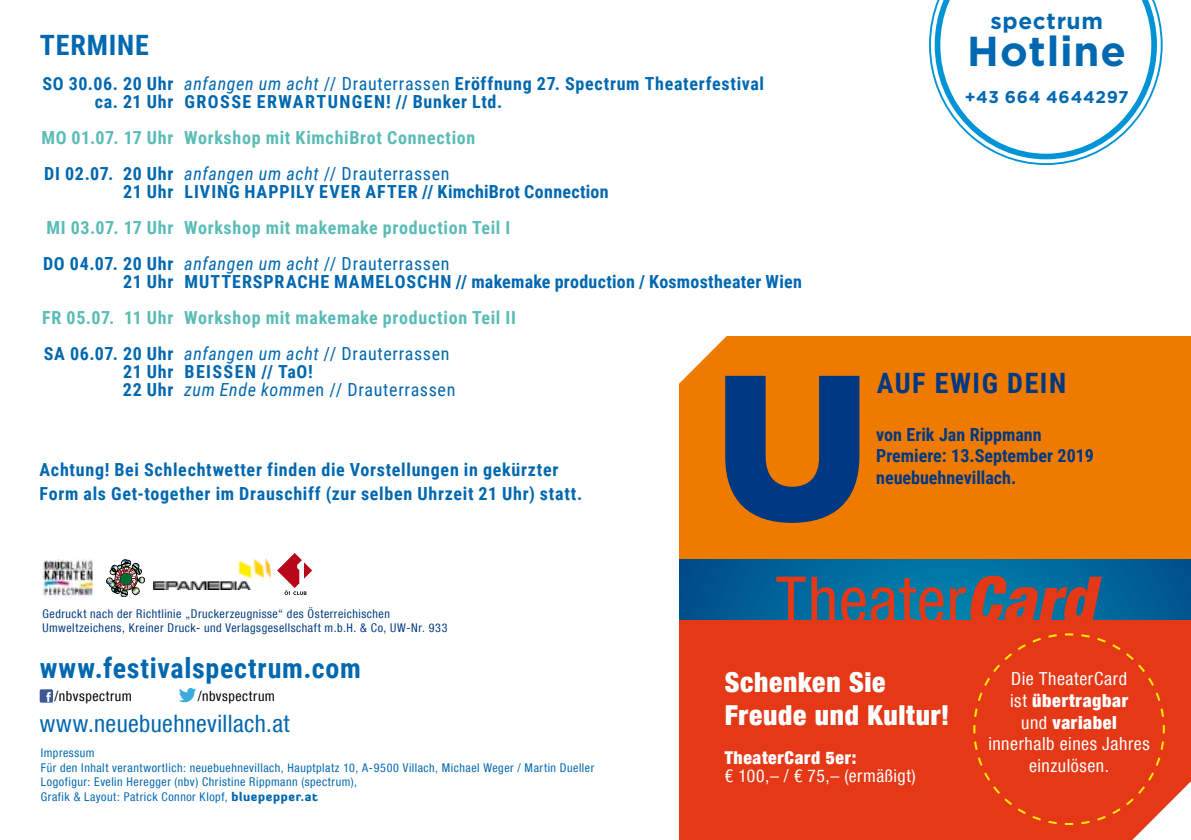
<style>
.page{position:relative;width:1191px;height:840px;background:#fff}
.page>*{position:absolute;margin:0;border:0;box-sizing:border-box;transform-origin:0 0}
.t1{font:900 206px "Gotham";color:#003882}
.t2{font:condensed 65.6px "Helvetica Neue LT Com";letter-spacing:.015em;color:#e53817}
.t3{font:700 41.8px "Gotham";letter-spacing:.02em;color:#0068b0}
.t4{font:700 28px "Roboto Condensed";letter-spacing:.025em;color:#0068b0}
.t5{font:700 28px "Roboto Condensed";letter-spacing:.055em;color:#003882}
.t6{font:900 condensed 27.4px/33px "Helvetica Neue LT Com";letter-spacing:.025em;color:#fff}
.t7{font:condensed 24px "Helvetica Neue LT Com";letter-spacing:.015em;color:#0068b0}
.t8{font:700 22.6px "Gotham";letter-spacing:.03em;color:#0068b0}
.t9{font:700 18px/18px "Roboto Condensed";letter-spacing:.04em;color:#0068b0;text-align:right}
.t10{font:700 18px/36px "Roboto Condensed";letter-spacing:.04em;color:#5abcb6}
.t11{font:condensed 18px/21.6px "Helvetica Neue LT Com";letter-spacing:.03em;color:#fff;text-align:center}
.t12{font:700 18px/21.6px "Roboto Condensed";color:#003882}
.t13{font:700 18px "Roboto Condensed";letter-spacing:.02em;color:#0068b0}
.t14{font:18px/18px "Roboto Condensed";letter-spacing:.04em;color:#0068b0}
.t15{font:condensed 17.6px "Helvetica Neue LT Com";letter-spacing:.03em;color:#fff}
.t16{font:900 condensed 17.6px "Helvetica Neue LT Com";letter-spacing:.04em;color:#fff}
.t17{font:700 17px "Gotham";letter-spacing:.04em;color:#0068b0}
.t18{font:condensed 14px "Helvetica Neue LT Com";letter-spacing:.04em;color:#000}
.t19{font:condensed 12px/14.4px "Helvetica Neue LT Com";letter-spacing:.04em;color:#0068b0}
.t20{font:condensed 12px/14.4px "Helvetica Neue LT Com";letter-spacing:.04em;color:#003b7f}
.s1{font-weight:400;font-style:italic}
.s2{font-weight:400}
.s3{font-weight:400;font-style:italic;color:#0068b0}
.s4{font-weight:400;color:#0068b0}
.s5{font-weight:700}
.s6{font-style:italic}
.s7{font-family:"Diavlo";font-weight:900;font-stretch:normal}
.s8{font-weight:900;font-style:italic}
.s9{font-weight:900}
</style>
<div class="page">
<div style="left:40px;top:689px;width:13px;height:13px;background:#3d5996;border-radius:2px"></div>
<svg style="left:46px;top:692px;width:5px;height:9px"></svg>
<svg style="left:179px;top:688px;width:17px;height:13px"></svg>
<div style="left:679px;top:336px;width:512px;height:222px;background:#ee7b00"></div>
<svg style="left:679px;top:559px;width:512px;height:60px;background:#00699c"></svg>
<div style="left:679px;top:619px;width:512px;height:220px;background:#e53817"></div>
<svg style="left:679px;top:336px;width:48px;height:48px"></svg>
<svg style="left:973px;top:633px;width:218px;height:206px"></svg>
<svg style="left:277px;top:553px;width:35px;height:41px"></svg>
<img style="left:153px;top:558px;width:118px;height:31px">
<img style="left:42px;top:559px;width:51px;height:37px">
<svg style="left:106px;top:559px;width:38px;height:37px"></svg>
<svg style="left:929px;top:0;width:233px;height:165px"></svg>
<p class="t8" style="left:990px;top:6px;width:114px">spectrum</p>
<h3 class="t3" style="left:967px;top:23px;width:160px">Hotline</h3>
<p class="t17" style="left:964px;top:86px;width:165px">+43 664 4644297</p>
<h3 class="t4" style="left:40px;top:25px;width:111px">TERMINE</h3>
<p class="t9" style="left:184px;top:74px;width:581px;text-align:left"><span class="s1">anfangen um acht</span> <span class="s2">// Drauterrassen</span> Eröffnung 27. Spectrum Theaterfestival<br>GROSSE ERWARTUNGEN! // Bunker Ltd.</p>
<p class="t10" style="left:184px;top:119px;width:293px">Workshop mit KimchiBrot Connection <span class="s3">anfangen um acht</span> <span class="s4">// Drauterrassen</span></p>
<p class="t9" style="left:185px;top:182px;width:425px">LIVING HAPPILY EVER AFTER // KimchiBrot Connection</p>
<p class="t10" style="left:184px;top:209px;width:328px">Workshop mit makemake production Teil I <span class="s3">anfangen um acht</span> <span class="s4">// Drauterrassen</span></p>
<p class="t13" style="left:185px;top:269px;width:619px">MUTTERSPRACHE MAMELOSCHN // makemake production / Kosmostheater Wien</p>
<p class="t10" style="left:184px;top:299px;width:333px">Workshop mit makemake production Teil II <span class="s3">anfangen um acht</span> <span class="s4">// Drauterrassen</span></p>
<p class="t14" style="left:184px;top:362px;width:273px"><span class="s5">BEISSEN // TaO!<br></span><span class="s6">zum Ende komme</span>n // Drauterrassen</p>
<p class="t9" style="left:42px;top:74px;width:133px">SO 30.06. 20 Uhr ca. 21 Uhr</p>
<p class="t10" style="left:41px;top:119px;width:134px">MO 01.07. 17 Uhr</p>
<p class="t9" style="left:44px;top:164px;width:131px">DI 02.07. 20 Uhr<br>21 Uhr</p>
<p class="t10" style="left:46px;top:209px;width:129px">MI 03.07. 17 Uhr</p>
<p class="t9" style="left:43px;top:254px;width:132px">DO 04.07. 20 Uhr<br>21 Uhr</p>
<p class="t10" style="left:42px;top:299px;width:133px">FR 05.07. 11 Uhr</p>
<p class="t9" style="left:123px;top:344px;width:52px;text-align:justify;text-indent:-79px">SA 06.07. 20 Uhr 21 Uhr 22 Uhr</p>
<h1 class="t1" style="left:714px;top:305px;width:158px">U</h1>
<h3 class="t5" style="left:876px;top:363px;width:191px">AUF EWIG DEIN</h3>
<p class="t12" style="left:876px;top:422px;width:219px">von Erik Jan Rippmann<br>Premiere: 13.September 2019 neuebuehnevillach.</p>
<p class="t9" style="left:40px;top:456px;width:544px;line-height:24px;text-align:left">Achtung! Bei Schlechtwetter finden die Vorstellungen in gekürzter<br>Form als Get-together im Drauschiff (zur selben Uhrzeit 21 Uhr) statt.</p>
<p class="t20" style="left:42px;top:606px;width:406px">Gedruckt nach der Richtlinie „Druckerzeugnisse“ des Österreichischen<br>Umweltzeichens, Kreiner Druck- und Verlagsgesellschaft m.b.H. &amp; Co, UW-Nr. 933</p>
<h3 class="t4" style="left:40px;top:647px;width:323px">www.festivalspectrum.com</h3>
<p class="t18" style="left:55px;top:687px;width:79px">/nbvspectrum</p>
<p class="t18" style="left:198px;top:687px;width:79px">/nbvspectrum</p>
<h3 class="t7" style="left:40px;top:708px;width:252px">www.neuebuehnevillach.at</h3>
<p class="t19" style="left:41px;top:745px;width:555px">Impressum<br>Für den Inhalt verantwortlich: neuebuehnevillach, Hauptplatz 10, A-9500 Villach, Michael Weger / Martin Dueller Logofigur: Evelin Heregger (nbv) Christine Rippmann (spectrum),<br>Grafik &amp; Layout: Patrick Connor Klopf, <span class="s7">bluepepper.at</span></p>
<h2 class="t2" style="left:776px;top:561px;width:320px">Theater<span class="s8">Card</span></h2>
<h3 class="t6" style="left:724px;top:665px;width:226px">Schenken Sie<br>Freude und Kultur!</h3>
<p class="t16" style="left:724px;top:747px;width:133px">TheaterCard 5er:</p>
<p class="t15" style="left:724px;top:764px;width:193px">€ 100,– / € 75,– (ermäßigt)</p>
<p class="t11" style="left:988px;top:667px;width:163px">Die TheaterCard<br>ist <span class="s9">übertragbar<br></span>und <span class="s9">variabel </span>innerhalb eines Jahres einzulösen.</p>
</div>
